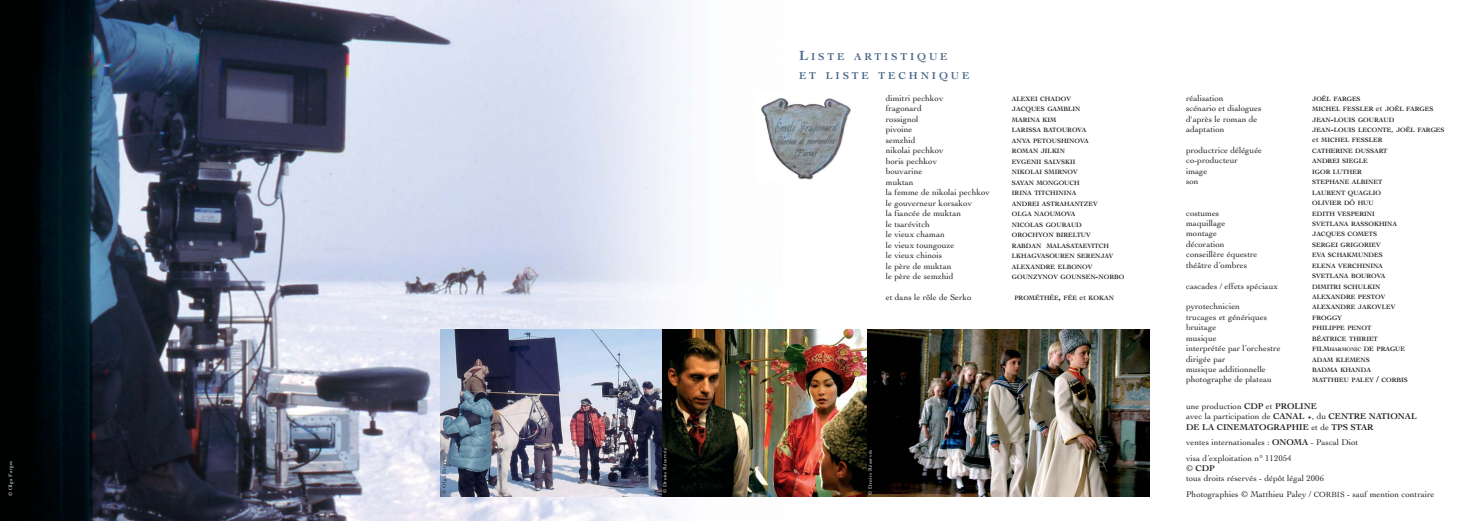
<style>
.page{position:relative;width:1474px;height:521px;background:#fff}
.page>*{position:absolute;margin:0;border:0;box-sizing:border-box;transform-origin:0 0}
.t1{font:700 10.5px/19.2px "Cochin";letter-spacing:.27em;color:#476789}
.t2{font:8.75px/15.4px "Cochin";color:#231f20}
.t3{font:700 8.75px/10.4px "Cochin";color:#231f20}
.t4{font:700 6.56px/10.4px "Cochin";color:#231f20}
.t5{font:5.25px "Cochin";letter-spacing:.05em;color:#fff}
.t6{font:5.25px "Cochin";letter-spacing:.05em;color:#231f20}
.s1{font-size:14px}
.s2{font-size:8.75px}
.s3{font-weight:400;font-size:8.75px}
.s4{font-size:5.25px}
.s5{font-weight:400}
.s6{font-weight:700}
.s7{font-size:7.88px}
</style>
<div class="page">
<img style="left:0;top:0;width:904px;height:521px">
<img style="left:757px;top:92px;width:95px;height:90px">
<img style="left:866px;top:330px;width:283px;height:166px">
<img style="left:661px;top:330px;width:205px;height:166px">
<img style="left:440px;top:330px;width:221px;height:166px">
<p class="t1" style="left:799px;top:48px;width:172px"><span class="s1">L</span>ISTE ARTISTIQUE<br>ET LISTE TECHNIQUE</p>
<p class="t2" style="left:885px;top:91px;width:59px">dimitri pechkov</p>
<p class="t4" style="left:1011px;top:94px;width:61px">ALEXEI CHADOV</p>
<p class="t2" style="left:885px;top:101px;width:37px">fragonard</p>
<p class="t4" style="left:1011px;top:104px;width:70px">JACQUES GAMBLIN</p>
<p class="t2" style="left:885px;top:112px;width:34px">rossignol</p>
<p class="t4" style="left:1011px;top:115px;width:46px">MARINA KIM</p>
<p class="t2" style="left:885px;top:122px;width:28px">pivoine</p>
<p class="t4" style="left:1011px;top:125px;width:76px">LARISSA BATOUROVA</p>
<p class="t2" style="left:885px;top:133px;width:31px">semzhid</p>
<p class="t4" style="left:1011px;top:136px;width:78px">ANYA PETOUSHINOVA</p>
<p class="t2" style="left:885px;top:143px;width:59px">nikolai pechkov</p>
<p class="t4" style="left:1011px;top:146px;width:54px">ROMAN JILKIN</p>
<p class="t2" style="left:885px;top:154px;width:53px">boris pechkov</p>
<p class="t4" style="left:1011px;top:157px;width:65px">EVGENII SALVSKII</p>
<p class="t2" style="left:885px;top:164px;width:38px">bouvarine</p>
<p class="t4" style="left:1011px;top:167px;width:67px">NIKOLAI SMIRNOV</p>
<p class="t2" style="left:885px;top:175px;width:29px">muktan</p>
<p class="t4" style="left:1011px;top:178px;width:69px">SAYAN MONGOUCH</p>
<p class="t2" style="left:885px;top:185px;width:105px">la femme de nikolai pechkov</p>
<p class="t4" style="left:1011px;top:188px;width:66px">IRINA TITCHININA</p>
<p class="t2" style="left:885px;top:196px;width:88px">le gouverneur korsakov</p>
<p class="t4" style="left:1011px;top:199px;width:87px">ANDREI ASTRAHANTZEV</p>
<p class="t2" style="left:885px;top:206px;width:77px">la fiancée de muktan</p>
<p class="t4" style="left:1011px;top:209px;width:65px">OLGA NAOUMOVA</p>
<p class="t2" style="left:885px;top:217px;width:46px">le tsarévitch</p>
<p class="t4" style="left:1011px;top:220px;width:71px">NICOLAS GOURAUD</p>
<p class="t2" style="left:885px;top:227px;width:60px">le vieux chaman</p>
<p class="t4" style="left:1011px;top:230px;width:80px">OROCHYON BIRELTUV</p>
<p class="t2" style="left:885px;top:238px;width:70px">le vieux toungouze</p>
<p class="t4" style="left:1011px;top:241px;width:99px">RABDAN MALASATAEVITCH</p>
<p class="t2" style="left:885px;top:248px;width:58px">le vieux chinois</p>
<p class="t4" style="left:1011px;top:251px;width:103px">LKHAGVASOUREN SERENJAV</p>
<p class="t2" style="left:885px;top:259px;width:67px">le père de muktan</p>
<p class="t4" style="left:1011px;top:262px;width:82px">ALEXANDRE ELBONOV</p>
<p class="t2" style="left:885px;top:269px;width:69px">le père de semzhid</p>
<p class="t4" style="left:1011px;top:272px;width:114px">GOUNZYNOV GOUNSEN<span class="s2">-</span>NORBO</p>
<p class="t2" style="left:885px;top:290px;width:87px">et dans le rôle de Serko</p>
<p class="t4" style="left:1014px;top:293px;width:101px">PROMÉTHÉE<span class="s2">,</span> FÉE <span class="s3">et</span> KOKAN</p>
<p class="t5" style="left:8px;top:496px;width:37px;rotate:-90deg">© Olga Farges</p>
<p class="t6" style="left:442px;top:494px;width:37px;rotate:-90deg">© Olga Farges</p>
<p class="t5" style="left:662px;top:493px;width:46px;rotate:-90deg">© Droits Réservés</p>
<p class="t5" style="left:868px;top:495px;width:46px;rotate:-90deg">© Droits Réservés</p>
<p class="t2" style="left:1186px;top:91px;width:39px">réalisation</p>
<p class="t4" style="left:1312px;top:94px;width:50px">JOËL FARGES</p>
<p class="t2" style="left:1186px;top:101px;width:77px">scénario et dialogues</p>
<p class="t4" style="left:1312px;top:104px;width:123px">MICHEL FESSLER <span class="s3">et</span> JOËL FARGES</p>
<p class="t2" style="left:1186px;top:112px;width:73px">d'après le roman de</p>
<p class="t4" style="left:1312px;top:115px;width:84px">JEAN<span class="s2">-</span>LOUIS GOURAUD</p>
<p class="t2" style="left:1186px;top:122px;width:40px">adaptation</p>
<p class="t4" style="left:1312px;top:125px;width:134px">JEAN<span class="s2">-</span>LOUIS LECONTE<span class="s3">,</span> JOËL FARGES <span class="s3">et</span> MICHEL FESSLER</p>
<p class="t2" style="left:1186px;top:143px;width:77px">productrice déléguée</p>
<p class="t4" style="left:1312px;top:146px;width:77px">CATHERINE DUSSART</p>
<p class="t2" style="left:1186px;top:154px;width:53px">co-producteur</p>
<p class="t4" style="left:1312px;top:157px;width:57px">ANDREI SIEGLE</p>
<p class="t2" style="left:1186px;top:164px;width:23px">image</p>
<p class="t4" style="left:1312px;top:167px;width:51px">IGOR LUTHER</p>
<p class="t2" style="left:1186px;top:174px;width:14px">son</p>
<p class="t4" style="left:1312px;top:177px;width:72px">STEPHANE ALBINET<br>LAURENT QUAGLIO<br>OLIVIER DÔ HUU</p>
<p class="t2" style="left:1186px;top:206px;width:35px">costumes</p>
<p class="t4" style="left:1312px;top:209px;width:64px">EDITH VESPERINI</p>
<p class="t2" style="left:1186px;top:216px;width:41px">maquillage</p>
<p class="t4" style="left:1312px;top:219px;width:86px">SVETLANA RASSOKHINA</p>
<p class="t2" style="left:1186px;top:227px;width:32px">montage</p>
<p class="t4" style="left:1312px;top:230px;width:66px">JACQUES COMETS</p>
<p class="t2" style="left:1186px;top:237px;width:40px">décoration</p>
<p class="t4" style="left:1312px;top:240px;width:70px">SERGEI GRIGORIEV</p>
<p class="t2" style="left:1186px;top:247px;width:73px">conseillère équestre</p>
<p class="t4" style="left:1312px;top:250px;width:72px">EVA SCHAKMUNDES</p>
<p class="t2" style="left:1186px;top:258px;width:63px">théâtre d’ombres</p>
<p class="t4" style="left:1312px;top:261px;width:75px">ELENA VERCHININA<br>SVETLANA BOUROVA</p>
<p class="t2" style="left:1186px;top:279px;width:93px">cascades / effets spéciaux</p>
<p class="t4" style="left:1312px;top:282px;width:75px">DIMITRI SCHULKIN<br>ALEXANDRE PESTOV</p>
<p class="t2" style="left:1186px;top:300px;width:55px">pyrotechnicien</p>
<p class="t4" style="left:1312px;top:303px;width:85px">ALEXANDRE JAKOVLEV</p>
<p class="t2" style="left:1186px;top:310px;width:83px">trucages et génériques</p>
<p class="t4" style="left:1312px;top:313px;width:31px">FROGGY</p>
<p class="t2" style="left:1186px;top:320px;width:32px">bruitage</p>
<p class="t4" style="left:1312px;top:323px;width:61px">PHILIPPE PENOT</p>
<p class="t2" style="left:1186px;top:331px;width:32px">musique</p>
<p class="t4" style="left:1312px;top:334px;width:67px">BÉATRICE THIRIET</p>
<p class="t2" style="left:1186px;top:341px;width:96px">interprétée par l’orchestre</p>
<p class="t4" style="left:1312px;top:344px;width:94px">FILM<span class="s4">HARMONIC</span> DE PRAGUE</p>
<p class="t2" style="left:1186px;top:352px;width:41px">dirigée par</p>
<p class="t4" style="left:1312px;top:355px;width:59px">ADAM KLEMENS</p>
<p class="t2" style="left:1186px;top:362px;width:81px">musique additionnelle</p>
<p class="t4" style="left:1312px;top:365px;width:60px">BADMA KHANDA</p>
<p class="t2" style="left:1186px;top:373px;width:87px">photographe de plateau</p>
<p class="t4" style="left:1312px;top:376px;width:97px">MATTHIEU PALEY <span class="s2">/</span> CORBIS</p>
<p class="t3" style="left:1186px;top:402px;width:232px"><span class="s5">une production</span> CDP <span class="s5">et</span> PROLINE<br><span class="s5">avec la participation de</span> CANAL +<span class="s5">, du</span> CENTRE NATIONAL<br>DE LA CINEMATOGRAPHIE <span class="s5">et de</span> TPS STAR</p>
<p class="t2" style="left:1186px;top:435px;width:174px">ventes internationales : <span class="s6">ONOMA</span> - Pascal Diot visa d’exploitation n° 112054</p>
<p class="t2" style="left:1186px;top:464px;width:139px;line-height:10.4px">© <span class="s6">CDP<br></span>tous droits réservés - dépôt légal 2006</p>
<p class="t2" style="left:1186px;top:487px;width:250px">Photographies © Matthieu Paley / <span class="s7">CORBIS</span> - sauf mention contraire</p>
</div>
